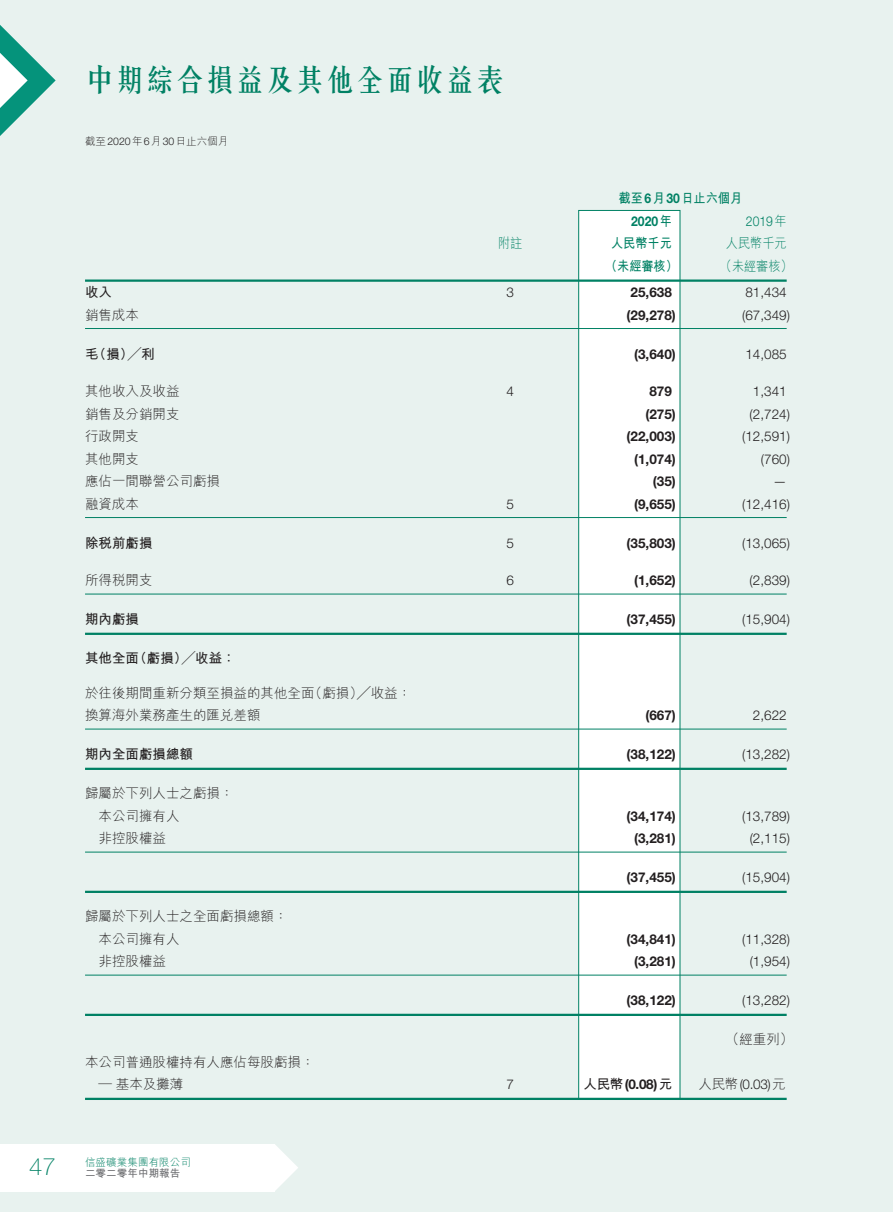
<style>
.page{position:relative;width:893px;height:1212px;background:#fff}
.page>*{position:absolute;margin:0;border:0;box-sizing:border-box;transform-origin:0 0}
.t1{font:500 30px "C Song 3 HK";color:#008164}
.t2{font:100 24px "Helvetica Neue LT Std";color:#008164}
.t3{font:300 13.5px "M Hei HK";color:#231f20}
.t4{font:300 13.5px "Helvetica Neue LT Std";color:#231f20}
.t5{font:700 13.5px "Helvetica Neue LT Std";color:#231f20}
.t6{font:700 13.5px "M Hei HK";color:#231f20}
.t7{font:700 13.5px "M Hei HK";color:#008164;scale:.9 1}
.t8{font:300 13.5px "M Hei HK";color:#008164;scale:.9 1}
.t9{font:300 13.5px "Helvetica Neue LT Std";color:#008164;scale:.9 1}
.t10{font:700 13.5px "Helvetica Neue LT Std";color:#008164;scale:.9 1}
.t11{font:300 10.5px "M Hei HK";color:#231f20}
.t12{font:300 10.5px "M Hei HK";letter-spacing:.01em;color:#008164}
.t13{font:700 10.5px "M Hei HK";letter-spacing:.01em;color:#6c6d70}
.s1{font-family:"Helvetica Neue LT Std"}
.s2{font-family:"M Hei HK"}
</style>
<div class="page">
<div style="left:0;top:0;width:892px;height:1212px;background:#e8f2ef"></div>
<div style="left:0;top:1144px;width:275px;height:47px;background:#fff"></div>
<svg style="left:275px;top:1145px;width:23px;height:46px"></svg>
<svg style="left:0;top:25px;width:56px;height:111px"></svg>
<div style="left:578px;top:210px;width:102px;height:889px;background:#fff;border:1px solid #008164"></div>
<hr style="left:85px;top:279px;width:702px;height:3px;background:#008164">
<hr style="left:85px;top:328px;width:702px;height:1px;background:#008164">
<hr style="left:85px;top:517px;width:702px;height:1px;background:#008164">
<hr style="left:85px;top:594px;width:702px;height:1px;background:#008164">
<hr style="left:85px;top:633px;width:702px;height:2px;background:#008164">
<hr style="left:85px;top:729px;width:702px;height:1px;background:#008164">
<hr style="left:85px;top:768px;width:702px;height:2px;background:#008164">
<hr style="left:85px;top:852px;width:702px;height:1px;background:#008164">
<hr style="left:85px;top:891px;width:702px;height:2px;background:#008164">
<hr style="left:85px;top:975px;width:702px;height:1px;background:#008164">
<hr style="left:85px;top:1014px;width:702px;height:2px;background:#008164">
<hr style="left:85px;top:1098px;width:702px;height:2px;background:#008164">
<h1 class="t1" style="left:85px;top:64px;width:421px">中期綜合損益及其他全面收益表</h1>
<p class="t11" style="left:85px;top:135px;width:145px">截至<span class="s1">2020</span>年<span class="s1">6</span>月<span class="s1">30</span>日止六個月</p>
<p class="t7" style="left:619px;top:189px;width:139px">截至<span class="s1">6</span>月<span class="s1">30</span>日止六個月</p>
<p class="t10" style="left:631px;top:213px;width:47px">2020<span class="s2">年</span></p>
<p class="t9" style="left:746px;top:213px;width:47px">2019 <span class="s2">年</span></p>
<p class="t8" style="left:498px;top:237px;width:29px">附註</p>
<p class="t7" style="left:611px;top:234px;width:69px">人民幣千元</p>
<p class="t8" style="left:726px;top:237px;width:69px">人民幣千元</p>
<p class="t7" style="left:605px;top:256px;width:83px">（未經審核）</p>
<p class="t8" style="left:720px;top:259px;width:82px">（未經審核(</p>
<p class="t6" style="left:85px;top:282px;width:28px">收入</p>
<p class="t4" style="left:506px;top:284px;width:9px">3</p>
<p class="t5" style="left:631px;top:284px;width:43px">25,638</p>
<p class="t4" style="left:745px;top:284px;width:43px">81,434</p>
<p class="t3" style="left:85px;top:308px;width:55px">銷售成本</p>
<p class="t5" style="left:627px;top:306px;width:51px">)29,278(</p>
<p class="t4" style="left:742px;top:306px;width:49px">)67,349(</p>
<p class="t6" style="left:85px;top:344px;width:71px">（毛損）╱利</p>
<p class="t5" style="left:634px;top:345px;width:43px">)3,640(</p>
<p class="t4" style="left:745px;top:345px;width:43px">14,085</p>
<p class="t3" style="left:85px;top:384px;width:96px">其他收入及收益</p>
<p class="t4" style="left:506px;top:383px;width:9px">4</p>
<p class="t5" style="left:649px;top:383px;width:24px">879</p>
<p class="t4" style="left:753px;top:383px;width:35px">1,341</p>
<p class="t3" style="left:85px;top:407px;width:96px">銷售及分銷開支</p>
<p class="t5" style="left:645px;top:405px;width:32px">)275(</p>
<p class="t4" style="left:750px;top:405px;width:42px">)2,724(</p>
<p class="t3" style="left:85px;top:429px;width:55px">行政開支</p>
<p class="t5" style="left:627px;top:428px;width:51px">)22,003(</p>
<p class="t4" style="left:742px;top:428px;width:49px">)12,591(</p>
<p class="t3" style="left:85px;top:452px;width:55px">其他開支</p>
<p class="t5" style="left:634px;top:450px;width:43px">)1,074(</p>
<p class="t4" style="left:761px;top:450px;width:31px">)760(</p>
<p class="t3" style="left:85px;top:474px;width:136px">應佔一間聯營公司虧損</p>
<p class="t5" style="left:653px;top:473px;width:25px">)35(</p>
<p class="t4" style="left:773px;top:473px;width:15px">—</p>
<p class="t3" style="left:85px;top:497px;width:55px">融資成本</p>
<p class="t4" style="left:506px;top:495px;width:9px">5</p>
<p class="t5" style="left:634px;top:495px;width:43px">)9,655(</p>
<p class="t4" style="left:742px;top:495px;width:49px">)12,416(</p>
<p class="t6" style="left:85px;top:533px;width:69px">除稅前虧損</p>
<p class="t4" style="left:506px;top:534px;width:9px">5</p>
<p class="t5" style="left:627px;top:534px;width:51px">)35,803(</p>
<p class="t4" style="left:742px;top:534px;width:49px">)13,065(</p>
<p class="t3" style="left:85px;top:573px;width:69px">所得稅開支</p>
<p class="t4" style="left:506px;top:572px;width:9px">6</p>
<p class="t5" style="left:634px;top:572px;width:43px">)1,652(</p>
<p class="t4" style="left:750px;top:572px;width:42px">)2,839(</p>
<p class="t6" style="left:85px;top:609px;width:55px">期內虧損</p>
<p class="t5" style="left:627px;top:611px;width:51px">)37,455(</p>
<p class="t4" style="left:742px;top:611px;width:49px">)15,904(</p>
<p class="t6" style="left:133px;top:648px;width:104px">（虧損）╱收益：</p>
<p class="t6" style="left:85px;top:648px;width:55px">其他全面</p>
<p class="t3" style="left:309px;top:686px;width:104px">（虧損）╱收益：</p>
<p class="t3" style="left:85px;top:686px;width:231px">於往後期間重新分類至損益的其他全面</p>
<p class="t3" style="left:85px;top:708px;width:177px">換算海外業務產生的匯兌差額</p>
<p class="t5" style="left:645px;top:707px;width:32px">)667(</p>
<p class="t4" style="left:753px;top:707px;width:35px">2,622</p>
<p class="t6" style="left:85px;top:744px;width:109px">期內全面虧損總額</p>
<p class="t3" style="left:85px;top:786px;width:150px">歸屬於下列人士之虧損：</p>
<p class="t5" style="left:627px;top:746px;width:51px">)38,122(</p>
<p class="t4" style="left:742px;top:746px;width:49px">)13,282(</p>
<p class="t3" style="left:99px;top:809px;width:82px">本公司擁有人</p>
<p class="t5" style="left:627px;top:807px;width:51px">)34,174(</p>
<p class="t4" style="left:742px;top:808px;width:49px">)13,789(</p>
<p class="t3" style="left:99px;top:831px;width:69px">非控股權益</p>
<p class="t5" style="left:634px;top:830px;width:43px">)3,281(</p>
<p class="t4" style="left:750px;top:830px;width:42px">)2,115(</p>
<p class="t5" style="left:627px;top:869px;width:51px">)37,455(</p>
<p class="t4" style="left:742px;top:869px;width:49px">)15,904(</p>
<p class="t3" style="left:85px;top:909px;width:204px">歸屬於下列人士之全面虧損總額：</p>
<p class="t3" style="left:99px;top:932px;width:82px">本公司擁有人</p>
<p class="t5" style="left:627px;top:930px;width:51px">)34,841(</p>
<p class="t4" style="left:742px;top:931px;width:49px">)11,328(</p>
<p class="t3" style="left:99px;top:954px;width:69px">非控股權益</p>
<p class="t5" style="left:634px;top:953px;width:43px">)3,281(</p>
<p class="t4" style="left:750px;top:953px;width:42px">)1,954(</p>
<p class="t5" style="left:627px;top:992px;width:51px">)38,122(</p>
<p class="t4" style="left:742px;top:992px;width:49px">)13,282(</p>
<p class="t3" style="left:726px;top:1032px;width:69px">（經重列(</p>
<p class="t3" style="left:85px;top:1055px;width:231px">本公司普通股權持有人應佔每股虧損：</p>
<p class="t3" style="left:99px;top:1077px;width:86px">— 基本及攤薄</p>
<p class="t4" style="left:507px;top:1076px;width:9px">7</p>
<p class="t5" style="left:584px;top:1076px;width:90px"><span class="s2">人民幣</span> (0.08 <span class="s2">元</span>)</p>
<p class="t4" style="left:698px;top:1076px;width:89px"><span class="s2">人民幣</span> (0.03 <span class="s2">元</span>)</p>
<p class="t12" style="left:85px;top:1156px;width:107px">信盛礦業集團有限公司</p>
<h2 class="t2" style="left:29px;top:1153px;width:28px">47</h2>
<p class="t13" style="left:85px;top:1165px;width:97px">二零二零年中期報告</p>
</div>
